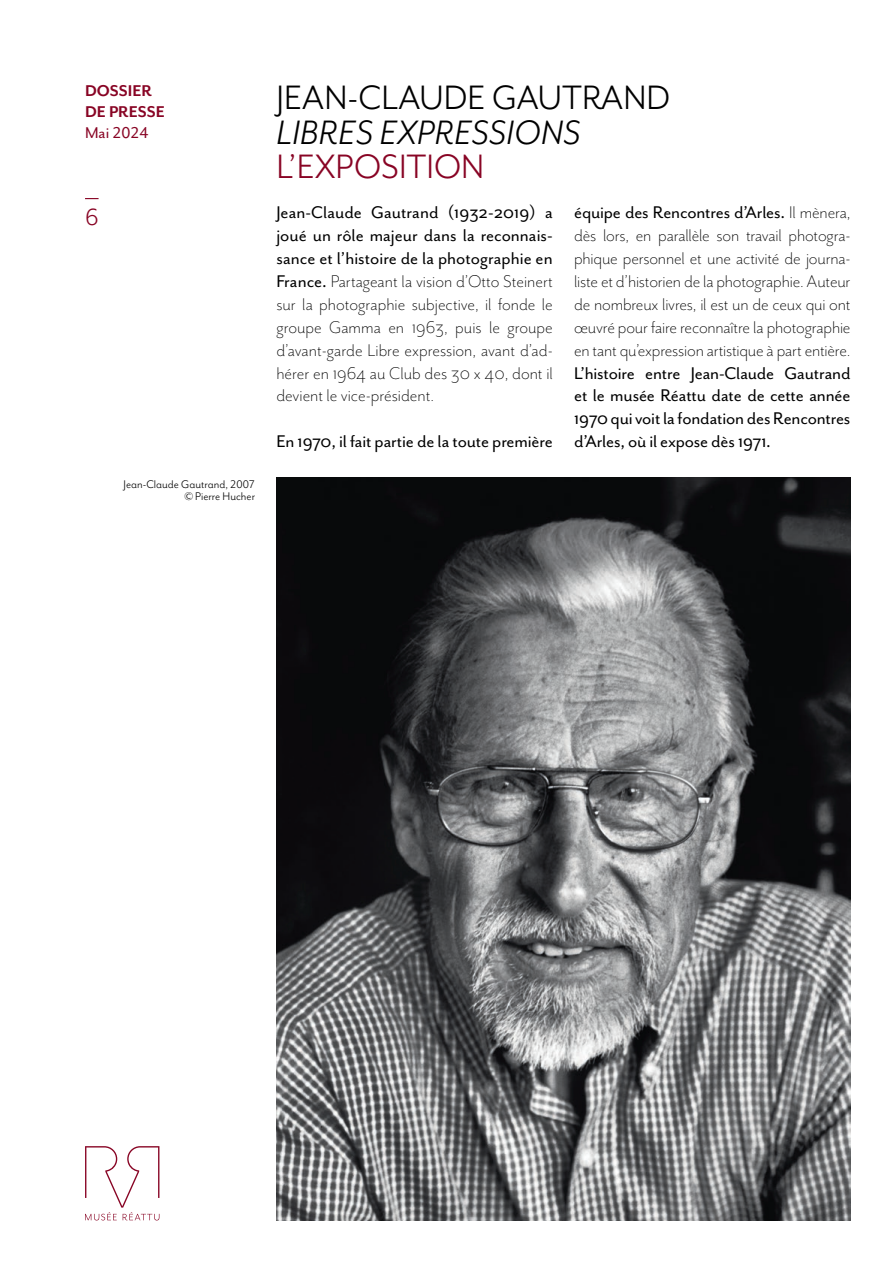
<style>
.page{position:relative;width:893px;height:1263px;background:#fff}
.page>*{position:absolute;margin:0;border:0;box-sizing:border-box;transform-origin:0 0}
.t1{font:39px "Mr Eaves San OT";color:#000}
.t2{font:italic 39px "Mr Eaves San OT";letter-spacing:.005em;color:#000}
.t3{font:39px "Mr Eaves San OT";color:#880424}
.t4{font:27px "Mr Eaves San OT";color:#880424}
.t5{font:300 19.5px/22.8px "Mr Eaves San OT";letter-spacing:-.01em;color:#000;text-align:justify}
.t6{font:19.5px/22.8px "Mr Eaves San OT";letter-spacing:-.01em;color:#000;text-align:justify}
.t7{font:700 18px/21px "Mr Eaves San OT";color:#880424}
.t8{font:18px "Mr Eaves San OT";color:#880424}
.t9{font:12.75px/12.5px "Mr Eaves San OT";color:#000;text-align:right}
.s1{font-weight:400}
</style>
<div class="page">
<svg style="left:85px;top:198px;width:14px;height:1px"></svg>
<svg style="left:85px;top:1146px;width:74px;height:74px"></svg>
<img style="left:276px;top:477px;width:574px;height:743px">
<p class="t7" style="left:85px;top:80px;width:81px">DOSSIER<br>DE PRESSE</p>
<p class="t8" style="left:85px;top:123px;width:65px">Mai 2024</p>
<h2 class="t4" style="left:85px;top:202px;width:15px">6</h2>
<p class="t9" style="left:124px;top:478px;width:133px">Jean-Claude Gautrand, 2007 © Pierre Hucher</p>
<h1 class="t1" style="left:276px;top:77px;width:390px">Jean-Claude Gautrand</h1>
<h1 class="t2" style="left:276px;top:111px;width:306px">LIBRES EXPRESSIONS</h1>
<h1 class="t3" style="left:276px;top:146px;width:210px">L’exposition</h1>
<p class="t5" style="left:276px;top:201px;width:278px"><span class="s1">Jean-Claude Gautrand (1932-2019) a joué un rôle majeur dans la reconnais&shy;sance et l’histoire de la photographie en France.</span> Partageant la vision d’Otto Steinert sur la photographie subjective, il fonde le groupe Gamma en 1963, puis le groupe d’avant-garde Libre expression, avant d’ad&shy;hérer en 1964 au Club des 30 x 40, dont il devient le vice-président.</p>
<p class="t6" style="left:276px;top:430px;width:278px">En 1970, il fait partie de la toute première</p>
<p class="t5" style="left:574px;top:201px;width:278px"><span class="s1">équipe des Rencontres d’Arles.</span> Il mènera, dès lors, en parallèle son travail photogra&shy;phique personnel et une activité de journa&shy;liste et d’historien de la photographie. Auteur de nombreux livres, il est un de ceux qui ont œuvré pour faire reconnaître la photographie en tant qu’expression artistique à part entière.</p>
<p class="t6" style="left:574px;top:361px;width:278px">L’histoire entre Jean-Claude Gautrand et le musée Réattu date de cette année 1970 qui voit la fondation des Rencontres d’Arles, où il expose dès 1971.</p>
</div>
